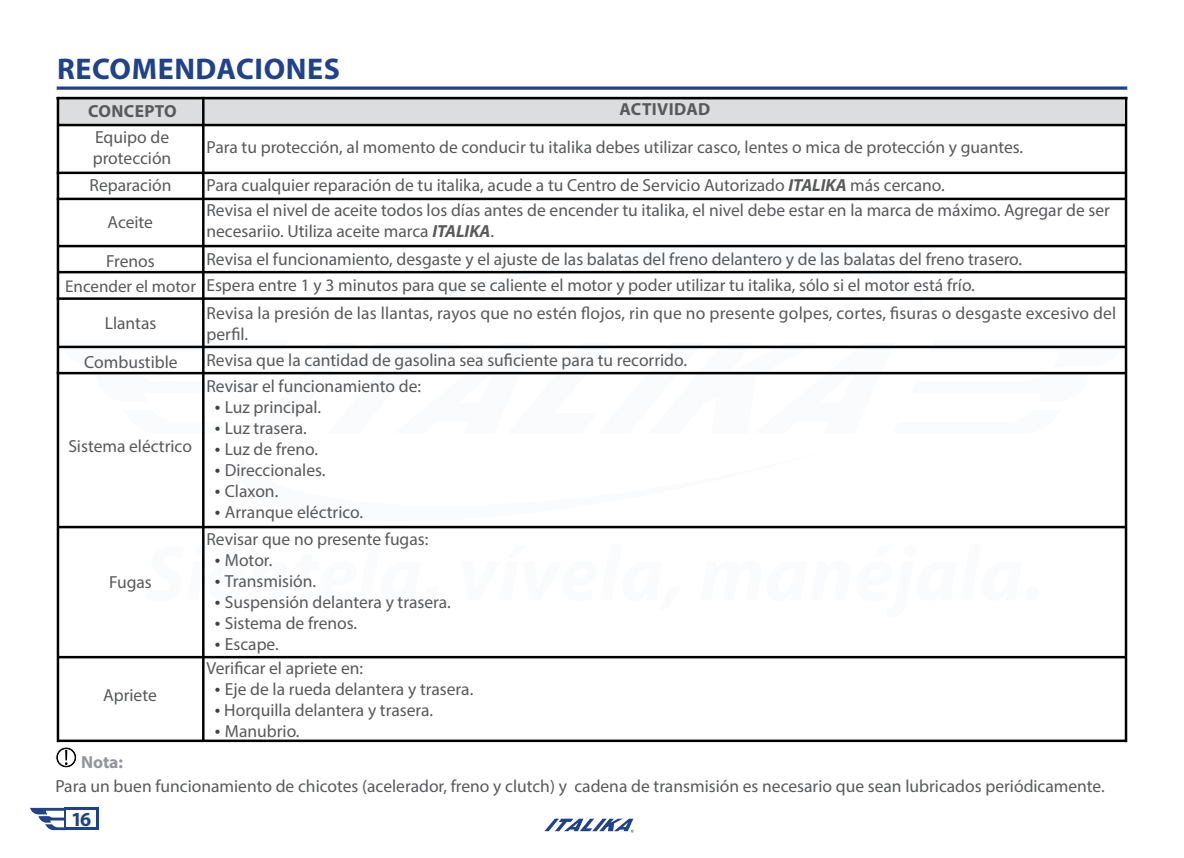
<style>
.page{position:relative;width:1184px;height:858px;background:#fff}
.page>*{position:absolute;margin:0;border:0;box-sizing:border-box;transform-origin:0 0}
.t1{font:700 30px "Myriad Pro";letter-spacing:.02em;color:#1f428b}
.t2{font:700 20px "Myriad Pro";color:#1f428b}
.t3{font:17.5px/21px "Myriad Pro";color:#58595b}
.t4{font:700 17.5px "Myriad Pro";letter-spacing:.02em;color:#58595b}
.t5{font:700 17.5px "Myriad Pro";color:#939598}
.s1{font-weight:700;font-style:italic}
.s2{font-size:17px}
.s3{font-size:20px;color:#414042}
</style>
<div class="page">
<svg style="left:544px;top:818px;width:89px;height:14px"></svg>
<svg style="left:57px;top:86px;width:1070px;height:4px;background:#4864a0"></svg>
<svg style="left:30px;top:807px;width:34px;height:23px"></svg>
<div style="left:64px;top:807px;width:34px;height:23px;background:#1f428b"></div>
<div style="left:66px;top:810px;width:30px;height:17px;background:#fff"></div>
<hr style="left:1124px;top:97px;width:3px;height:645px;background:#000">
<svg style="left:56px;top:747px;width:21px;height:20px"></svg>
<div style="left:55px;top:746px;width:22px;height:22px;border:1px solid #fff;border-radius:50%"></div>
<div style="left:57px;top:748px;width:18px;height:18px;background:#fff;border-radius:50%"></div>
<div style="left:57px;top:748px;width:18px;height:18px;border:1px solid #000;border-radius:50%"></div>
<svg style="left:65px;top:749px;width:3px;height:16px"></svg>
<div style="left:58px;top:98px;width:1066px;height:27px;background:#dcddde"></div>
<hr style="left:58px;top:124px;width:1067px;height:2px;background:#000">
<hr style="left:202px;top:97px;width:2px;height:643px;background:#000">
<hr style="left:57px;top:171px;width:1068px;height:3px;background:#000">
<hr style="left:57px;top:198px;width:1068px;height:2px;background:#000">
<hr style="left:58px;top:656px;width:1068px;height:2px;background:#000">
<hr style="left:57px;top:97px;width:2px;height:645px;background:#000">
<hr style="left:57px;top:739px;width:1069px;height:3px;background:#000">
<hr style="left:57px;top:97px;width:1070px;height:2px;background:#000">
<svg style="left:59px;top:241px;width:1065px;height:291px"></svg>
<svg style="left:202px;top:544px;width:3px;height:57px"></svg>
<div style="left:1024px;top:586px;width:15px;height:15px;background:#fafbfc;border-radius:50%"></div>
<h1 class="t1" style="left:57px;top:50px;width:284px">RECOMENDACIONES</h1>
<p class="t4" style="left:88px;top:100px;width:79px">CONCEPTO</p>
<p class="t4" style="left:619px;top:98px;width:92px">ACTIVIDAD</p>
<p class="t3" style="left:93px;top:127px;width:80px">Equipo de protección</p>
<p class="t3" style="left:206px;top:137px;width:818px">Para tu protección, al momento de conducir tu italika debes utilizar casco, lentes o mica de protección y guantes.</p>
<p class="t3" style="left:90px;top:174px;width:83px">Reparación</p>
<p class="t3" style="left:206px;top:174px;width:739px">Para cualquier reparación de tu italika, acude a tu Centro de Servicio Autorizado <span class="s1">ITALIKA</span> más cercano.</p>
<p class="t3" style="left:107px;top:211px;width:47px">Aceite</p>
<p class="t3" style="left:206px;top:199px;width:905px">Revisa el nivel de aceite todos los días antes de encender tu italika, el nivel debe estar en la marca de máximo. Agregar de ser necesariio. Utiliza aceite marca <span class="s1">ITALIKA</span>.</p>
<p class="t3" style="left:65px;top:246px;width:958px;line-height:25.8px;text-indent:141px">Revisa el funcionamiento, desgaste y el ajuste de las balatas del freno delantero y de las balatas del freno trasero.<br><span class="s2">Encender el motor</span> Espera entre 1 y 3 minutos para que se caliente el motor y poder utilizar tu italika, sólo si el motor está frío.</p>
<p class="t3" style="left:105px;top:312px;width:53px">Llantas</p>
<p class="t3" style="left:206px;top:302px;width:911px">Revisa la presión de las llantas, rayos que no estén flojos, rin que no presente golpes, cortes, fisuras o desgaste excesivo del perfil.</p>
<p class="t3" style="left:84px;top:351px;width:95px">Combustible</p>
<p class="t3" style="left:206px;top:350px;width:482px">Revisa que la cantidad de gasolina sea suficiente para tu recorrido.</p>
<p class="t3" style="left:106px;top:250px;width:50px">Frenos</p>
<p class="t3" style="left:68px;top:435px;width:125px">Sistema eléctrico</p>
<p class="t3" style="left:109px;top:571px;width:44px">Fugas</p>
<p class="t3" style="left:103px;top:684px;width:55px">Apriete</p>
<p class="t3" style="left:206px;top:375px;width:216px">Revisar el funcionamiento de:</p>
<p class="t3" style="left:215px;top:396px;width:108px"><span class="s3">•</span> Luz principal.</p>
<p class="t3" style="left:215px;top:417px;width:93px"><span class="s3">•</span> Luz trasera.</p>
<p class="t3" style="left:215px;top:438px;width:105px"><span class="s3">•</span> Luz de freno.</p>
<p class="t3" style="left:215px;top:459px;width:112px"><span class="s3">•</span> Direccionales.</p>
<p class="t3" style="left:215px;top:480px;width:65px"><span class="s3">•</span> Claxon.</p>
<p class="t3" style="left:215px;top:501px;width:150px"><span class="s3">•</span> Arranque eléctrico.</p>
<p class="t3" style="left:206px;top:528px;width:223px">Revisar que no presente fugas:</p>
<p class="t3" style="left:215px;top:549px;width:59px"><span class="s3">•</span> Motor.</p>
<p class="t3" style="left:215px;top:570px;width:103px"><span class="s3">•</span> Transmisión.</p>
<p class="t3" style="left:215px;top:591px;width:237px"><span class="s3">•</span> Suspensión delantera y trasera.</p>
<p class="t3" style="left:215px;top:612px;width:144px"><span class="s3">•</span> Sistema de frenos.</p>
<p class="t3" style="left:215px;top:633px;width:65px"><span class="s3">•</span> Escape.</p>
<p class="t3" style="left:206px;top:657px;width:158px">Verificar el apriete en:</p>
<p class="t3" style="left:215px;top:678px;width:260px"><span class="s3">•</span> Eje de la rueda delantera y trasera.</p>
<p class="t3" style="left:215px;top:699px;width:220px"><span class="s3">•</span> Horquilla delantera y trasera.</p>
<p class="t3" style="left:215px;top:720px;width:86px"><span class="s3">•</span> Manubrio.</p>
<p class="t5" style="left:81px;top:750px;width:43px">NOTA:</p>
<p class="t3" style="left:55px;top:775px;width:1050px">Para un buen funcionamiento de chicotes (acelerador, freno y clutch) y cadena de transmisión es necesario que sean lubricados periódicamente.</p>
<p class="t2" style="left:71px;top:806px;width:22px">16</p>
</div>
